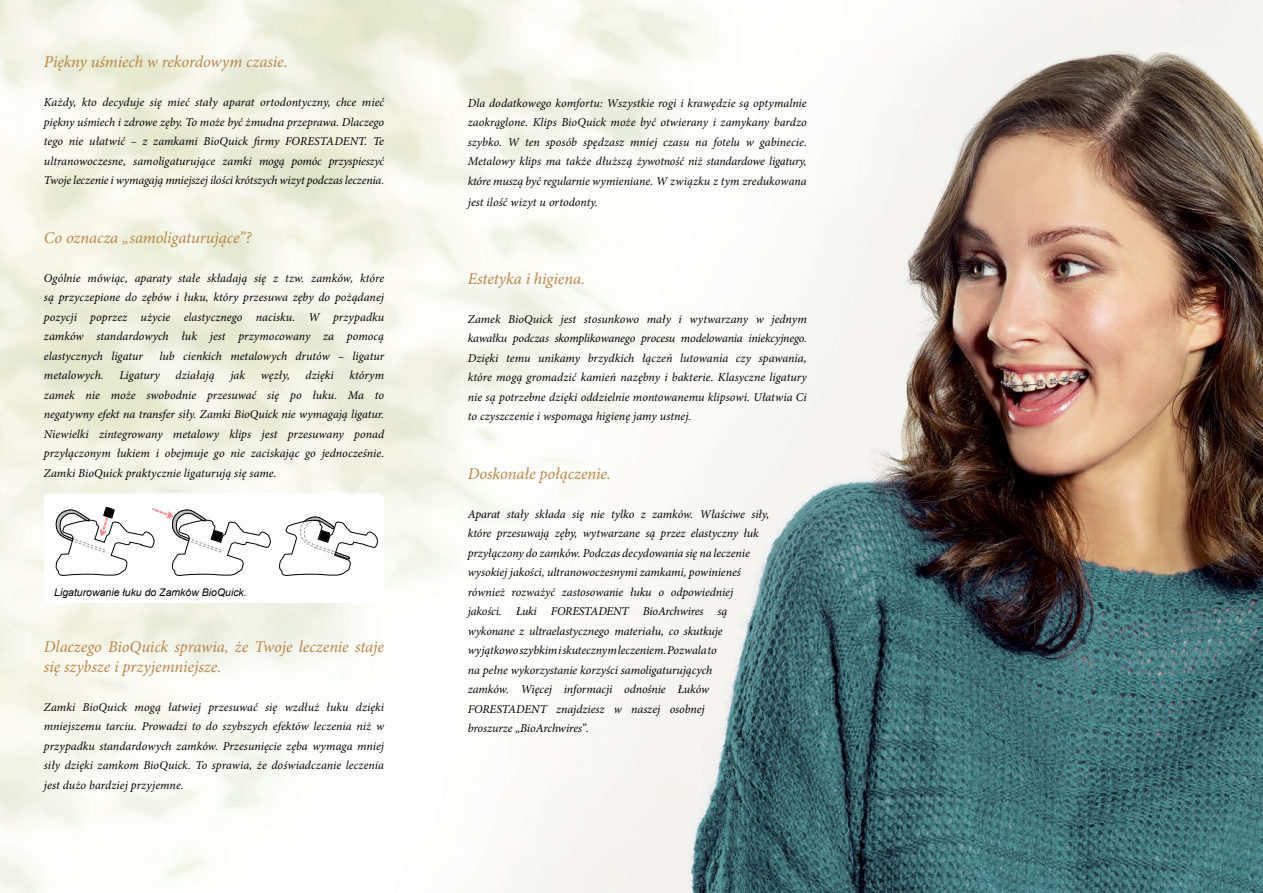
<style>
.page{position:relative;width:1263px;height:893px;background:#fff}
.page>*{position:absolute;margin:0;border:0;box-sizing:border-box;transform-origin:0 0}
.t1{font:italic 16.5px/19.5px "Minion Pro";letter-spacing:-.005em;color:#ba8748}
.t2{font:italic 12px/19.5px "Minion Pro";letter-spacing:-.005em;color:#000;text-align:justify}
.t3{font:italic 10.5px "Arial";color:#000}
</style>
<div class="page">
<img style="left:0;top:0;width:1263px;height:893px">
<div style="left:44px;top:493px;width:340px;height:110px;background:#fff;border-radius:4px"></div>
<svg style="left:279px;top:516px;width:99px;height:60px"></svg>
<svg style="left:55px;top:507px;width:216px;height:69px"></svg>
<h1 class="t1" style="left:44px;top:52px;width:245px">Piękny uśmiech w rekordowym czasie.</h1>
<p class="t2" style="left:44px;top:93px;width:342px">Każdy, kto decyduje się mieć stały aparat ortodontyczny, chce mieć piękny uśmiech i zdrowe zęby. To może być żmudna przeprawa. Dlaczego tego nie ułatwić – z zamkami BioQuick firmy FORESTADENT. Te ultranowoczesne, samoligaturujące zamki mogą pomóc przyspieszyć Twoje leczenie i wymagają mniejszej ilości krótszych wizyt podczas leczenia.</p>
<h1 class="t1" style="left:44px;top:228px;width:209px">Co oznacza „samoligaturujące”?</h1>
<p class="t2" style="left:44px;top:268px;width:342px">Ogólnie mówiąc, aparaty stałe składają się z tzw. zamków, które są przyczepione do zębów i łuku, który przesuwa zęby do pożądanej pozycji poprzez użycie elastycznego nacisku. W przypadku zamków standardowych łuk jest przymocowany za pomocą elastycznych ligatur</p>
<p class="t2" style="left:160px;top:346px;width:226px">lub cienkich metalowych drutów – ligatur</p>
<p class="t2" style="left:44px;top:366px;width:342px;text-indent:305px">którym zamek nie może swobodnie przesuwać się po łuku. Ma to negatywny efekt na transfer siły. Zamki BioQuick nie wymagają ligatur.<br>Niewielki zintegrowany metalowy klips jest przesuwany ponad przyłączonym łukiem i obejmuje go nie zaciskając go jednocześnie.<br>Zamki BioQuick praktycznie ligaturują się same.</p>
<p class="t2" style="left:44px;top:366px;width:61px">metalowych.</p>
<p class="t2" style="left:119px;top:366px;width:42px">Ligatury</p>
<p class="t2" style="left:176px;top:366px;width:41px">działają</p>
<p class="t2" style="left:230px;top:366px;width:16px">jak</p>
<p class="t2" style="left:261px;top:366px;width:31px">węzły,</p>
<p class="t2" style="left:305px;top:366px;width:30px">dzięki</p>
<p class="t3" style="left:54px;top:585px;width:194px">Ligaturowanie łuku do Zamków BioQuick.</p>
<h1 class="t1" style="left:44px;top:637px;width:342px">Dlaczego BioQuick sprawia, że Twoje leczenie staje się szybsze i przyjemniejsze.</h1>
<p class="t2" style="left:44px;top:697px;width:342px">Zamki BioQuick mogą łatwiej przesuwać się wzdłuż łuku dzięki mniejszemu tarciu. Prowadzi to do szybszych efektów leczenia niż w przypadku standardowych zamków. Przesunięcie zęba wymaga mniej siły dzięki zamkom BioQuick. To sprawia, że doświadczanie leczenia jest dużo bardziej przyjemne.</p>
<p class="t2" style="left:468px;top:93px;width:341px">Dla dodatkowego komfortu: Wszystkie rogi i krawędzie są optymalnie zaokrąglone. Klips BioQuick może być otwierany i zamykany bardzo szybko. W ten sposób spędzasz mniej czasu na fotelu w gabinecie.<br>Metalowy klips ma także dłuższą żywotność niż standardowe ligatury, które muszą być regularnie wymieniane. W związku z tym zredukowana</p>
<p class="t2" style="left:468px;top:192px;width:132px">jest ilość wizyt u ortodonty.</p>
<h1 class="t1" style="left:468px;top:268px;width:119px">Estetyka i higiena.</h1>
<p class="t2" style="left:468px;top:309px;width:341px">Zamek BioQuick jest stosunkowo mały i wytwarzany w jednym kawałku podczas skomplikowanego procesu modelowania iniekcyjnego.<br>Dzięki temu unikamy brzydkich łączeń lutowania czy spawania, które mogą gromadzić kamień nazębny i bakterie. Klasyczne ligatury nie są potrzebne dzięki oddzielnie montowanemu klipsowi. Ułatwia Ci to czyszczenie i wspomaga higienę jamy ustnej.</p>
<h1 class="t1" style="left:468px;top:463px;width:145px">Doskonałe połączenie.</h1>
<p class="t2" style="left:468px;top:504px;width:303px;text-align:left">Aparat stały składa się nie tylko z zamków. Właściwe siły, które przesuwają zęby, wytwarzane są przez elastyczny łuk przyłączony do zamków. Podczas decydowania się na leczenie wysokiej jakości, ultranowoczesnymi zamkami, powinieneś również rozważyć zastosowanie łuku o odpowiedniej jakości. Łuki FORESTADENT BioArchwires są wykonane z ultraelastycznego materiału, co skutkuje wyjątkowo szybkim i skutecznym leczeniem. Pozwala to<br>na pełne wykorzystanie korzyści samoligaturujących<br>zamków. Więcej informacji odnośnie Łuków FORESTADENT znajdziesz w naszej osobnej<br>broszurze „BioArchwires”.</p>
</div>
